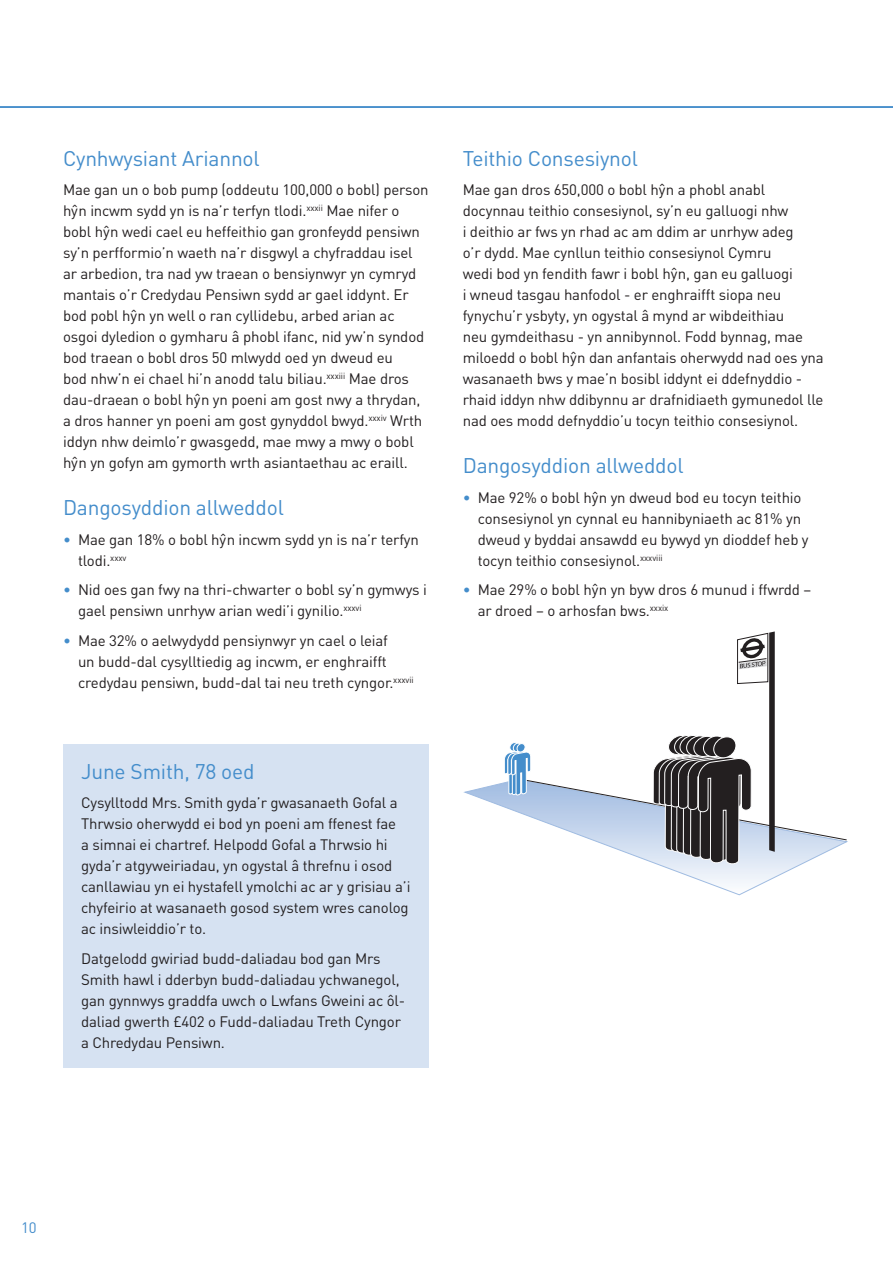
<style>
.page{position:relative;width:893px;height:1263px;background:#fff}
.page>*{position:absolute;margin:0;border:0;box-sizing:border-box;transform-origin:0 0}
.t1{font:21px "DIN";letter-spacing:-.01em;color:#448dcb}
.t2{font:15px/21px "DIN";letter-spacing:-.01em;color:#231f20}
.t3{font:15px "DIN";color:#448dcb}
.s1{color:#448dcb}
</style>
<div class="page">
<hr style="left:0;top:106px;width:893px;height:2px;background:#448dcb">
<div style="left:63px;top:744px;width:366px;height:323px;background:#d6e2f2"></div>
<svg style="left:464px;top:631px;width:384px;height:265px"></svg>
<h1 class="t1" style="left:63px;top:145px;width:198px">Cynhwysiant Ariannol</h1>
<p class="t2" style="left:63px;top:179px;width:367px">Mae gan un o bob pump (oddeutu 100,000 o bobl) person hyˆn incwm sydd yn is na’r terfyn tlodi.<sup>xxxii</sup> Mae nifer o bobl hyˆn wedi cael eu heffeithio gan gronfeydd pensiwn sy’n perfformio’n waeth na’r disgwyl a chyfraddau isel ar arbedion, tra nad yw traean o bensiynwyr yn cymryd mantais o’r Credydau Pensiwn sydd ar gael iddynt. Er bod pobl hyˆn yn well o ran cyllidebu, arbed arian ac osgoi dyledion o gymharu â phobl ifanc, nid yw’n syndod bod traean o bobl dros 50 mlwydd oed yn dweud eu<br>bod nhw’n ei chael hi’n anodd talu biliau.<sup>xxxiii</sup> Mae dros dau-draean o bobl hyˆn yn poeni am gost nwy a thrydan, a dros hanner yn poeni am gost gynyddol bwyd.<sup>xxxiv</sup> Wrth iddyn nhw deimlo’r gwasgedd, mae mwy a mwy o bobl hyˆn yn gofyn am gymorth wrth asiantaethau ac eraill.</p>
<h1 class="t1" style="left:63px;top:494px;width:222px">Dangosyddion allweddol</h1>
<p class="t2" style="left:78px;top:528px;width:342px;text-indent:-15px"><span class="s1">•</span> Mae gan 18% o bobl hyˆn incwm sydd yn is na’r terfyn tlodi.<sup>xxxv</sup></p>
<p class="t2" style="left:78px;top:579px;width:350px;text-indent:-15px"><span class="s1">•</span> Nid oes gan fwy na thri-chwarter o bobl sy’n gymwys i gael pensiwn unrhyw arian wedi’i gynilio.<sup>xxxvi</sup></p>
<p class="t2" style="left:78px;top:629px;width:337px;text-indent:-15px"><span class="s1">•</span> Mae 32% o aelwydydd pensiynwyr yn cael o leiaf<br>un budd-dal cysylltiedig ag incwm, er enghraifft credydau pensiwn, budd-dal tai neu treth cyngor.<sup>xxxvii</sup></p>
<h1 class="t1" style="left:81px;top:758px;width:175px">June Smith, 78 oed</h1>
<p class="t2" style="left:81px;top:792px;width:331px">Cysylltodd Mrs. Smith gyda’r gwasanaeth Gofal a Thrwsio oherwydd ei bod yn poeni am ffenest fae<br>a simnai ei chartref. Helpodd Gofal a Thrwsio hi gyda’r atgyweiriadau, yn ogystal â threfnu i osod canllawiau yn ei hystafell ymolchi ac ar y grisiau a’i chyfeirio at wasanaeth gosod system wres canolog ac insiwleiddio’r to.</p>
<p class="t2" style="left:81px;top:947px;width:326px">Datgelodd gwiriad budd-daliadau bod gan Mrs Smith hawl i dderbyn budd-daliadau ychwanegol, gan gynnwys graddfa uwch o Lwfans Gweini ac ôl&shy;daliad gwerth £402 o Fudd-daliadau Treth Cyngor a Chredydau Pensiwn.</p>
<h1 class="t1" style="left:463px;top:145px;width:177px">Teithio Consesiynol</h1>
<p class="t2" style="left:463px;top:179px;width:363px">Mae gan dros 650,000 o bobl hyˆn a phobl anabl docynnau teithio consesiynol, sy’n eu galluogi nhw<br>i deithio ar fws yn rhad ac am ddim ar unrhyw adeg<br>o’r dydd. Mae cynllun teithio consesiynol Cymru<br>wedi bod yn fendith fawr i bobl hyˆn, gan eu galluogi<br>i wneud tasgau hanfodol - er enghraifft siopa neu fynychu’r ysbyty, yn ogystal â mynd ar wibdeithiau<br>neu gymdeithasu - yn annibynnol. Fodd bynnag, mae miloedd o bobl hyˆn dan anfantais oherwydd nad oes yna wasanaeth bws y mae’n bosibl iddynt ei ddefnyddio - rhaid iddyn nhw ddibynnu ar drafnidiaeth gymunedol lle nad oes modd defnyddio’u tocyn teithio consesiynol.</p>
<h1 class="t1" style="left:463px;top:452px;width:222px">Dangosyddion allweddol</h1>
<p class="t2" style="left:478px;top:486px;width:332px;text-indent:-15px"><span class="s1">•</span> Mae 92% o bobl hyˆn yn dweud bod eu tocyn teithio consesiynol yn cynnal eu hannibyniaeth ac 81% yn dweud y byddai ansawdd eu bywyd yn dioddef heb y tocyn teithio consesiynol.<sup>xxxviii</sup></p>
<p class="t2" style="left:478px;top:579px;width:335px;text-indent:-15px"><span class="s1">•</span> Mae 29% o bobl hyˆn yn byw dros 6 munud i ffwrdd – ar droed – o arhosfan bws.<sup>xxxix</sup></p>
<p class="t3" style="left:21px;top:1218px;width:17px">10</p>
</div>
